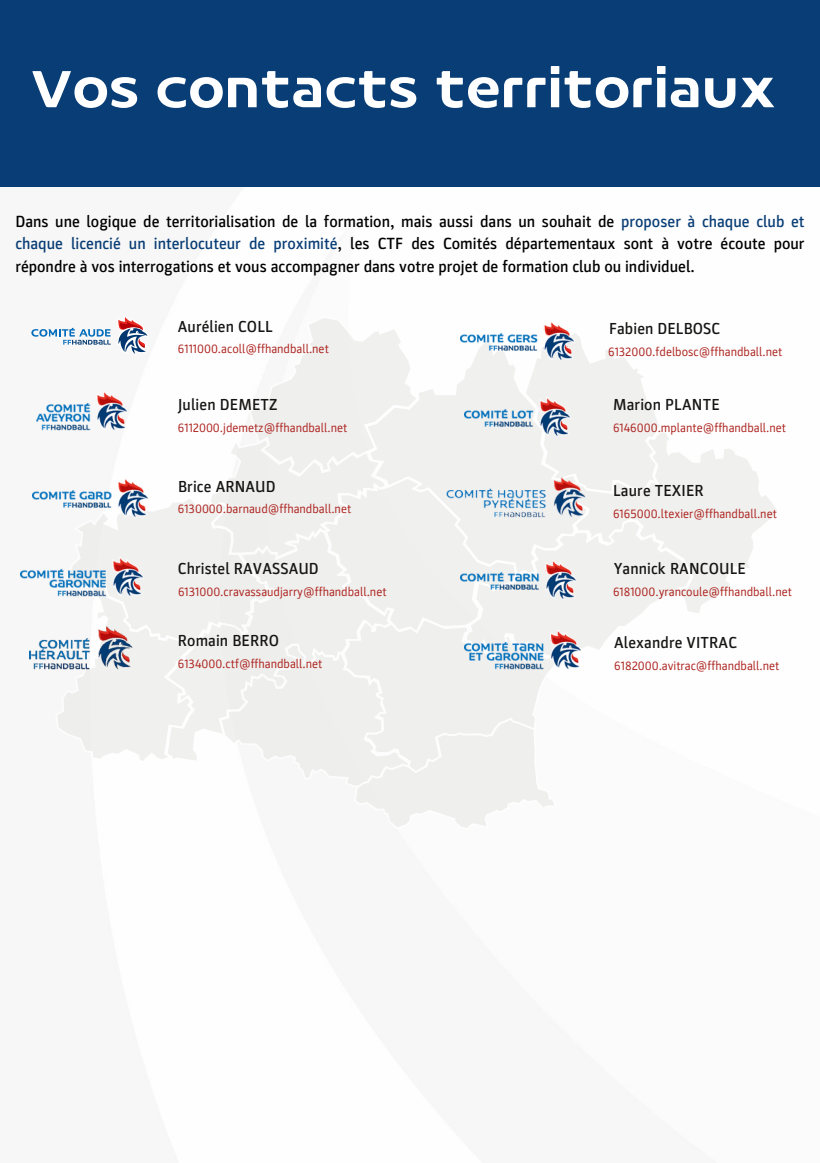
<style>
.page{position:relative;width:820px;height:1163px;background:#fff}
.page>*{position:absolute;margin:0;border:0;box-sizing:border-box;transform-origin:0 0}
.t1{font:50px "FF Hand";color:#fff}
.t2{font:500 16.25px/22.5px "Parka";color:#000;text-align:justify}
.t3{font:500 16px "Parka";letter-spacing:.01em;color:#171615}
.t4{font:12.5px "Parka";color:#ad2520}
.s1{color:#093d75}
</style>
<div class="page">
<div style="left:0;top:0;width:819px;height:186px;background:#093d75"></div>
<svg style="left:693px;top:449px;width:84px;height:164px"></svg>
<img style="left:21px;top:569px;width:10px;height:10px">
<svg style="left:31px;top:317px;width:662px;height:511px"></svg>
<img style="left:465px;top:396px;width:105px;height:40px">
<img style="left:460px;top:560px;width:116px;height:40px">
<img style="left:465px;top:630px;width:115px;height:40px">
<img style="left:30px;top:599px;width:104px;height:104px">
<img style="left:435px;top:477px;width:152px;height:42px">
<p class="t1" style="left:31px;top:67px;width:747px">Vos contacts territoriaux</p>
<h2 class="t2" style="left:15px;top:210px;width:790px">Dans une logique de territorialisation de la formation, mais aussi dans un souhait de <span class="s1">proposer à chaque club et chaque licencié un interlocuteur de proximité</span>, les CTF des Comités départementaux sont à votre écoute pour répondre à vos interrogations et vous accompagner dans votre projet de formation club ou individuel.</h2>
<p class="t3" style="left:178px;top:317px;width:97px">Aurélien COLL</p>
<p class="t3" style="left:609px;top:319px;width:113px">Fabien DELBOSC</p>
<p class="t4" style="left:178px;top:342px;width:152px">6111000.acoll@ffhandball.net</p>
<p class="t4" style="left:608px;top:344px;width:176px">6132000.fdelbosc@ffhandball.net</p>
<p class="t3" style="left:178px;top:395px;width:101px">Julien DEMETZ</p>
<p class="t3" style="left:613px;top:395px;width:108px">Marion PLANTE</p>
<h2 class="t4" style="left:178px;top:420px;width:171px">6112000.jdemetz@ffhandball.net</h2>
<h2 class="t4" style="left:613px;top:420px;width:174px">6146000.mplante@ffhandball.net</h2>
<h2 class="t3" style="left:178px;top:477px;width:99px">Brice ARNAUD</h2>
<p class="t4" style="left:178px;top:502px;width:175px">6130000.barnaud@ffhandball.net</p>
<p class="t3" style="left:613px;top:481px;width:92px">Laure TEXIER</p>
<p class="t4" style="left:613px;top:506px;width:165px">6165000.ltexier@ffhandball.net</p>
<p class="t3" style="left:178px;top:559px;width:142px">Christel RAVASSAUD</p>
<p class="t3" style="left:613px;top:559px;width:134px">Yannick RANCOULE</p>
<h2 class="t4" style="left:178px;top:584px;width:210px">6131000.cravassaudjarry@ffhandball.net</h2>
<h2 class="t4" style="left:613px;top:584px;width:180px">6181000.yrancoule@ffhandball.net</h2>
<h2 class="t3" style="left:178px;top:631px;width:103px">Romain BERRO</h2>
<p class="t3" style="left:614px;top:634px;width:125px">Alexandre VITRAC</p>
<p class="t4" style="left:178px;top:656px;width:146px">6134000.ctf@ffhandball.net</p>
<p class="t4" style="left:614px;top:658px;width:166px">6182000.avitrac@ffhandball.net</p>
</div>
